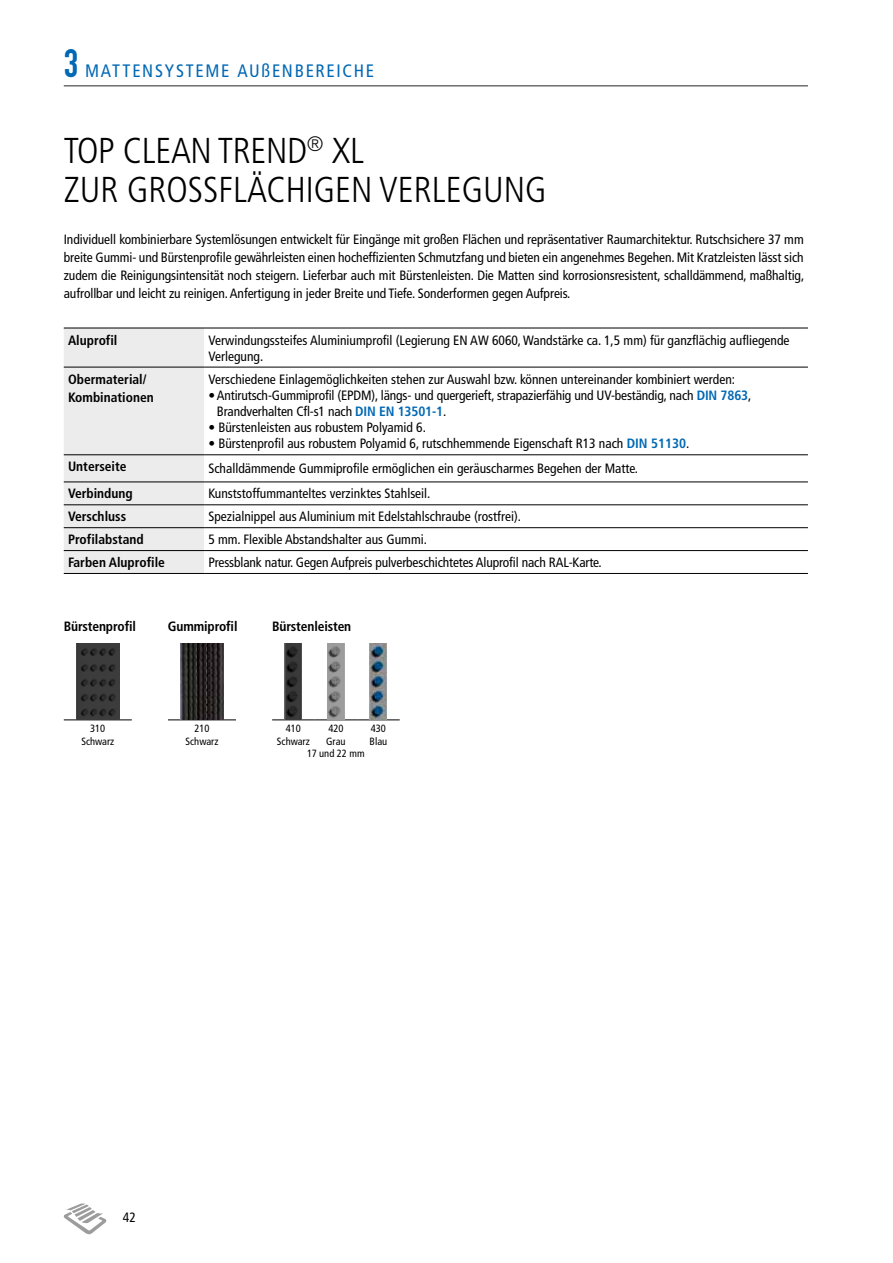
<style>
.page{position:relative;width:893px;height:1263px;background:#fff}
.page>*{position:absolute;margin:0;border:0;box-sizing:border-box;transform-origin:0 0}
.t1{font:300 condensed 36px/39px "Frutiger LT Std";color:#000}
.t2{font:condensed 18px "Frutiger LT Std";letter-spacing:.095em;color:#0068b4}
.t3{font:condensed 13.5px/18px "Frutiger LT Std";color:#000}
.t4{font:700 condensed 13.5px/18px "Frutiger LT Std";color:#000}
.t5{font:condensed 10.5px/12.6px "Frutiger LT Std";color:#000;text-align:center}
.s1{font-family:"DIN Engschrift Std";font-stretch:normal;font-size:39px}
.s2{font-weight:700;color:#0068b4}
</style>
<div class="page">
<svg style="left:64px;top:1203px;width:42px;height:31px"></svg>
<hr style="left:64px;top:85px;width:744px;height:2px;background:#6e6e6e">
<div style="left:64px;top:329px;width:140px;height:244px;background:#ececec"></div>
<hr style="left:64px;top:328px;width:140px;height:1px;background:#000">
<hr style="left:204px;top:328px;width:604px;height:1px;background:#000">
<hr style="left:64px;top:367px;width:140px;height:1px;background:#000">
<hr style="left:204px;top:367px;width:604px;height:1px;background:#000">
<hr style="left:64px;top:454px;width:140px;height:1px;background:#000">
<hr style="left:204px;top:454px;width:604px;height:1px;background:#000">
<hr style="left:64px;top:482px;width:140px;height:1px;background:#000">
<hr style="left:204px;top:482px;width:604px;height:1px;background:#000">
<hr style="left:64px;top:504px;width:140px;height:1px;background:#000">
<hr style="left:204px;top:504px;width:604px;height:1px;background:#000">
<hr style="left:64px;top:527px;width:140px;height:1px;background:#000">
<hr style="left:204px;top:527px;width:604px;height:1px;background:#000">
<hr style="left:64px;top:550px;width:140px;height:1px;background:#000">
<hr style="left:204px;top:550px;width:604px;height:1px;background:#000">
<hr style="left:64px;top:573px;width:140px;height:1px;background:#000">
<hr style="left:204px;top:573px;width:604px;height:1px;background:#000">
<hr style="left:64px;top:720px;width:68px;height:1px;background:#000">
<hr style="left:272px;top:720px;width:43px;height:1px;background:#000">
<hr style="left:315px;top:720px;width:42px;height:1px;background:#000">
<hr style="left:357px;top:720px;width:43px;height:1px;background:#000">
<hr style="left:168px;top:720px;width:68px;height:1px;background:#000">
<img style="left:77px;top:643px;width:42px;height:77px">
<img style="left:181px;top:643px;width:42px;height:77px">
<img style="left:285px;top:643px;width:17px;height:77px">
<img style="left:327px;top:643px;width:17px;height:77px">
<img style="left:370px;top:643px;width:17px;height:77px">
<h2 class="t2" style="left:64px;top:60px;width:312px"><span class="s1">3</span> MATTENSYSTEME AUßENBEREICHE</h2>
<h1 class="t1" style="left:64px;top:132px;width:484px">TOP CLEAN TREND<sup>®</sup> XL<br>ZUR GROSSFLÄCHIGEN VERLEGUNG</h1>
<p class="t3" style="left:64px;top:230px;width:742px;text-align:justify">Individuell kombinierbare Systemlösungen entwickelt für Eingänge mit großen Flächen und repräsentativer Raumarchitektur. Rutschsichere 37 mm breite Gummi- und Bürstenprofile gewährleisten einen hocheffizienten Schmutzfang und bieten ein angenehmes Begehen. Mit Kratzleisten lässt sich zudem die Reinigungsintensität noch steigern. Lieferbar auch mit Bürstenleisten. Die Matten sind korrosionsresistent, schalldämmend, maßhaltig, aufrollbar und leicht zu reinigen. Anfertigung in jeder Breite und Tiefe. Sonderformen gegen Aufpreis.</p>
<p class="t4" style="left:68px;top:331px;width:51px">Aluprofil</p>
<p class="t3" style="left:208px;top:332px;width:583px;line-height:16.2px">Verwindungssteifes Aluminiumprofil (Legierung EN AW 6060, Wandstärke ca. 1,5 mm) für ganzflächig aufliegende<br>Verlegung.</p>
<p class="t4" style="left:68px;top:370px;width:87px">Obermaterial/<br>Kombinationen</p>
<p class="t3" style="left:208px;top:370px;width:528px">Verschiedene Einlagemöglichkeiten stehen zur Auswahl bzw. können untereinander kombiniert werden:</p>
<p class="t3" style="left:217px;top:387px;width:536px;line-height:16.2px;text-indent:-9px">•Antirutsch-Gummiprofil (EPDM), längs- und quergerieft, strapazierfähig und UV-beständig, nach <span class="s2">DIN 7863</span>,<br>Brandverhalten Cfl-s1 nach <span class="s2">DIN EN 13501-1</span>.</p>
<p class="t3" style="left:208px;top:419px;width:219px">• Bürstenleisten aus robustem Polyamid 6.</p>
<p class="t3" style="left:208px;top:435px;width:483px">• Bürstenprofil aus robustem Polyamid 6, rutschhemmende Eigenschaft R13 nach <span class="s2">DIN 51130</span>.</p>
<p class="t4" style="left:68px;top:458px;width:60px">Unterseite</p>
<p class="t3" style="left:208px;top:460px;width:431px">Schalldämmende Gummiprofile ermöglichen ein geräuscharmes Begehen der Matte.</p>
<p class="t4" style="left:68px;top:485px;width:66px">Verbindung</p>
<p class="t3" style="left:208px;top:485px;width:224px">Kunststoffummanteltes verzinktes Stahlseil.</p>
<p class="t4" style="left:68px;top:508px;width:60px">Verschluss</p>
<p class="t3" style="left:208px;top:508px;width:314px">Spezialnippel aus Aluminium mit Edelstahlschraube (rostfrei).</p>
<p class="t4" style="left:68px;top:530px;width:77px">Profilabstand</p>
<p class="t3" style="left:208px;top:531px;width:220px">5 mm. Flexible Abstandshalter aus Gummi.</p>
<p class="t4" style="left:68px;top:553px;width:98px">Farben Aluprofile</p>
<p class="t3" style="left:208px;top:553px;width:395px">Pressblank natur. Gegen Aufpreis pulverbeschichtetes Aluprofil nach RAL-Karte.</p>
<p class="t4" style="left:64px;top:617px;width:74px">Bürstenprofil</p>
<p class="t4" style="left:168px;top:617px;width:71px">Gummiprofil</p>
<p class="t4" style="left:272px;top:617px;width:81px">Bürstenleisten</p>
<p class="t5" style="left:81px;top:722px;width:34px">310<br>Schwarz</p>
<p class="t5" style="left:186px;top:722px;width:34px">210<br>Schwarz</p>
<p class="t5" style="left:277px;top:722px;width:34px">410<br>Schwarz</p>
<p class="t5" style="left:326px;top:722px;width:21px;text-align:left">420<br>Grau</p>
<p class="t5" style="left:370px;top:722px;width:19px;text-align:left">430<br>Blau</p>
<p class="t5" style="left:307px;top:747px;width:59px">17 und 22 mm</p>
<p class="t3" style="left:123px;top:1208px;width:14px">42</p>
</div>
